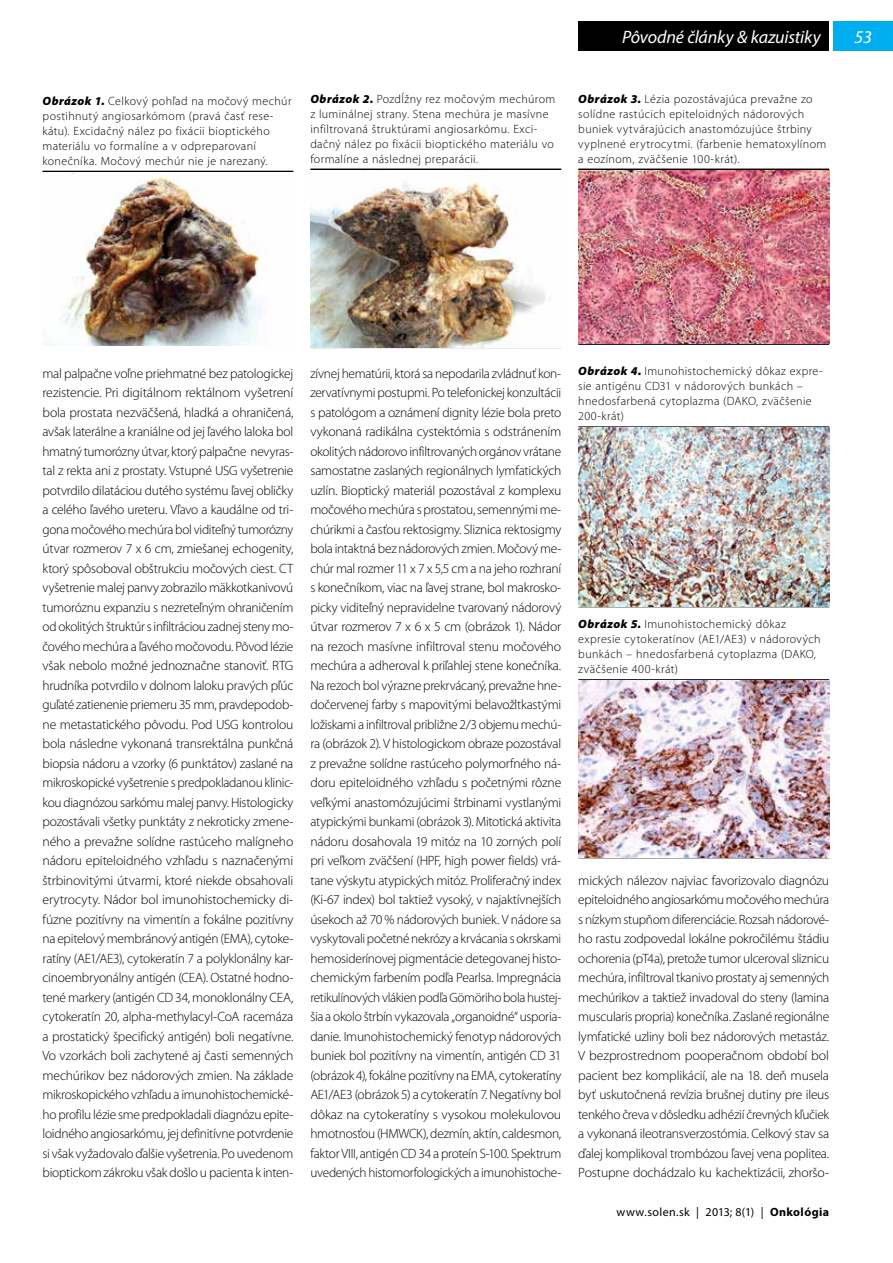
<style>
.page{position:relative;width:893px;height:1263px;background:#fff}
.page>*{position:absolute;margin:0;border:0;box-sizing:border-box;transform-origin:0 0}
.t1{font:italic 18px "Myriad Pro";letter-spacing:-.01em;color:#fff}
.t2{font:300 13.5px/19.5px "Myriad Pro";letter-spacing:-.02em;color:#000;text-align:justify}
.t3{font:300 12px/15px "Myriad Pro";letter-spacing:.03em;color:#000}
.t4{font:12px "Myriad Pro";letter-spacing:.03em;color:#000}
.s1{font-weight:900;font-style:italic}
.s2{font-weight:700}
</style>
<div class="page">
<div style="left:833px;top:21px;width:60px;height:30px;background:#00aeef"></div>
<div style="left:578px;top:21px;width:251px;height:30px;background:#000"></div>
<hr style="left:43px;top:345px;width:250px;height:1px;background:#000">
<hr style="left:43px;top:171px;width:250px;height:1px;background:#000">
<img style="left:43px;top:172px;width:224px;height:173px">
<hr style="left:578px;top:606px;width:251px;height:1px;background:#000">
<hr style="left:578px;top:426px;width:251px;height:2px;background:#000">
<img style="left:578px;top:428px;width:251px;height:178px">
<hr style="left:310px;top:347px;width:251px;height:1px;background:#000">
<hr style="left:310px;top:169px;width:251px;height:1px;background:#000">
<img style="left:310px;top:182px;width:240px;height:165px">
<hr style="left:578px;top:857px;width:251px;height:1px;background:#000">
<hr style="left:578px;top:679px;width:251px;height:2px;background:#000">
<img style="left:578px;top:681px;width:251px;height:176px">
<hr style="left:578px;top:344px;width:251px;height:1px;background:#000">
<hr style="left:578px;top:169px;width:251px;height:1px;background:#000">
<img style="left:578px;top:170px;width:251px;height:174px">
<p class="t3" style="left:42px;top:93px;width:251px"><span class="s1">Obrázok 1.</span> Celkový pohľad na močový mechúr postihnutý angiosarkómom (pravá časť rese&shy;kátu). Excidačný nález po fixácii bioptického materiálu vo formalíne a v odpreparovaní konečníka. Močový mechúr nie je narezaný.</p>
<p class="t3" style="left:310px;top:91px;width:246px"><span class="s1">Obrázok 2.</span> Pozdĺžny rez močovým mechúrom z luminálnej strany. Stena mechúra je masívne infiltrovaná štruktúrami angiosarkómu. Exci&shy;dačný nález po fixácii bioptického materiálu vo formalíne a následnej preparácii.</p>
<h1 class="t1" style="left:622px;top:26px;width:200px">Pôvodné články &amp; kazuistiky</h1>
<p class="t3" style="left:578px;top:91px;width:249px"><span class="s1">Obrázok 3.</span> Lézia pozostávajúca prevažne zo solídne rastúcich epiteloidných nádorových buniek vytvárajúcich anastomózujúce štrbiny vyplnené erytrocytmi. (farbenie hematoxylínom a eozínom, zväčšenie 100-krát).</p>
<h1 class="t1" style="left:854px;top:26px;width:19px">53</h1>
<p class="t2" style="left:42px;top:363px;width:252px">mal palpačne voľne priehmatné bez patologickej rezistencie. Pri digitálnom rektálnom vyšetrení bola prostata nezväčšená, hladká a ohraničená, avšak laterálne a kraniálne od jej ľavého laloka bol hmatný tumorózny útvar, ktorý palpačne nevyras&shy;tal z rekta ani z prostaty. Vstupné USG vyšetrenie potvrdilo dilatáciou dutého systému ľavej obličky a celého ľavého ureteru. Vľavo a kaudálne od tri&shy;gona močového mechúra bol viditeľný tumorózny útvar rozmerov 7 x 6 cm, zmiešanej echogenity, ktorý spôsoboval obštrukciu močových ciest. CT vyšetrenie malej panvy zobrazilo mäkkotkanivovú tumoróznu expanziu s nezreteľným ohraničením od okolitých štruktúr s infiltráciou zadnej steny mo&shy;čového mechúra a ľavého močovodu. Pôvod lézie však nebolo možné jednoznačne stanoviť. RTG hrudníka potvrdilo v dolnom laloku pravých pľúc guľaté zatienenie priemeru 35 mm, pravdepodob&shy;ne metastatického pôvodu. Pod USG kontrolou bola následne vykonaná transrektálna punkčná biopsia nádoru a vzorky (6 punktátov) zaslané na mikroskopické vyšetrenie s predpokladanou klinic&shy;kou diagnózou sarkómu malej panvy. Histologicky pozostávali všetky punktáty z nekroticky zmene&shy;ného a prevažne solídne rastúceho malígneho nádoru epiteloidného vzhľadu s naznačenými štrbinovitými útvarmi, ktoré niekde obsahovali erytrocyty. Nádor bol imunohistochemicky di&shy;fúzne pozitívny na vimentín a fokálne pozitívny na epitelový membránový antigén (EMA), cytoke&shy;ratíny (AE1/AE3), cytokeratín 7 a polyklonálny kar&shy;cinoembryonálny antigén (CEA). Ostatné hodno&shy;tené markery (antigén CD 34, monoklonálny CEA, cytokeratín 20, alpha-methylacyl-CoA racemáza a prostatický špecifický antigén) boli negatívne.<br>Vo vzorkách boli zachytené aj časti semenných mechúrikov bez nádorových zmien. Na základe mikroskopického vzhľadu a imunohistochemické&shy;ho profilu lézie sme predpokladali diagnózu epite&shy;loidného angiosarkómu, jej definitívne potvrdenie si však vyžadovalo ďalšie vyšetrenia. Po uvedenom bioptickom zákroku však došlo u pacienta k inten-</p>
<p class="t2" style="left:310px;top:363px;width:252px">zívnej hematúrii, ktorá sa nepodarila zvládnuť kon&shy;zervatívnymi postupmi. Po telefonickej konzultácii s patológom a oznámení dignity lézie bola preto vykonaná radikálna cystektómia s odstránením okolitých nádorovo infiltrovaných orgánov vrátane samostatne zaslaných regionálnych lymfatických uzlín. Bioptický materiál pozostával z komplexu močového mechúra s prostatou, semennými me&shy;chúrikmi a časťou rektosigmy. Sliznica rektosigmy bola intaktná bez nádorových zmien. Močový me&shy;chúr mal rozmer 11 x 7 x 5,5 cm a na jeho rozhraní s konečníkom, viac na ľavej strane, bol makrosko&shy;picky viditeľný nepravidelne tvarovaný nádorový útvar rozmerov 7 x 6 x 5 cm (obrázok 1). Nádor na rezoch masívne infiltroval stenu močového mechúra a adheroval k priľahlej stene konečníka.<br>Na rezoch bol výrazneprekrvácaný,prevažne hne&shy;dočervenej farby s mapovitými belavožltkastými ložiskami a infiltroval približne 2/3 objemu mechú&shy;ra (obrázok 2). V histologickom obraze pozostával z prevažne solídne rastúceho polymorfného ná&shy;doru epiteloidného vzhľadu s početnými rôzne veľkými anastomózujúcimi štrbinami vystlanými atypickými bunkami (obrázok 3). Mitotická aktivita nádoru dosahovala 19 mitóz na 10 zorných polí pri veľkom zväčšení (HPF, high power fields) vrá&shy;tane výskytu atypických mitóz. Proliferačný index (Ki-67 index) bol taktiež vysoký, v najaktívnejších úsekoch až 70 % nádorových buniek. V nádore sa vyskytovalipočetnénekrózy a krvácania s okrskami hemosiderínovej pigmentácie detegovanej histo&shy;chemickým farbením podľa Pearlsa. Impregnácia retikulínovýchvlákienpodľaGömörihobolahustej&shy;šia a okolo štrbín vykazovala „organoidné“ usporia&shy;danie. Imunohistochemický fenotyp nádorových buniek bol pozitívny na vimentín, antigén CD 31 (obrázok 4), fokálne pozitívny na EMA, cytokeratíny AE1/AE3 (obrázok 5) a cytokeratín 7. Negatívny bol dôkaz na cytokeratíny s vysokou molekulovou hmotnosťou (HMWCK), dezmín, aktín, caldesmon, faktor VIII, antigén CD 34 a proteín S-100. Spektrum uvedených histomorfologických a imunohistoche-</p>
<p class="t3" style="left:578px;top:364px;width:246px"><span class="s1">Obrázok 4.</span> Imunohistochemický dôkaz expre&shy;sie antigénu CD31 v nádorových bunkách – hnedosfarbená cytoplazma (DAKO, zväčšenie 200-krát)</p>
<p class="t3" style="left:578px;top:616px;width:244px"><span class="s1">Obrázok 5.</span> Imunohistochemický dôkaz expresie cytokeratínov (AE1/AE3) v nádorových bunkách – hnedosfarbená cytoplazma (DAKO, zväčšenie 400-krát)</p>
<p class="t2" style="left:578px;top:870px;width:252px">mických nálezov najviac favorizovalo diagnózu epiteloidného angiosarkómu močového mechúra s nízkym stupňom diferenciácie. Rozsah nádorové&shy;ho rastu zodpovedal lokálne pokročilému štádiu ochorenia (pT4a), pretože tumor ulceroval sliznicu mechúra, infiltroval tkanivo prostaty aj semenných mechúrikov a taktiež invadoval do steny (lamina muscularis propria) konečníka. Zaslané regionálne lymfatické uzliny boli bez nádorových metastáz.<br>V bezprostrednom pooperačnom období bol pacient bez komplikácií, ale na 18. deň musela byť uskutočnená revízia brušnej dutiny pre ileus tenkého čreva v dôsledku adhézií črevných kľučiek a vykonaná ileotransverzostómia. Celkový stav sa ďalej komplikoval trombózou ľavej vena poplitea.<br>Postupne dochádzalo ku kachektizácii, zhoršo-</p>
<p class="t4" style="left:617px;top:1205px;width:214px">www.solen.sk | 2013; 8(1) | <span class="s2">Onkológia</span></p>
</div>
